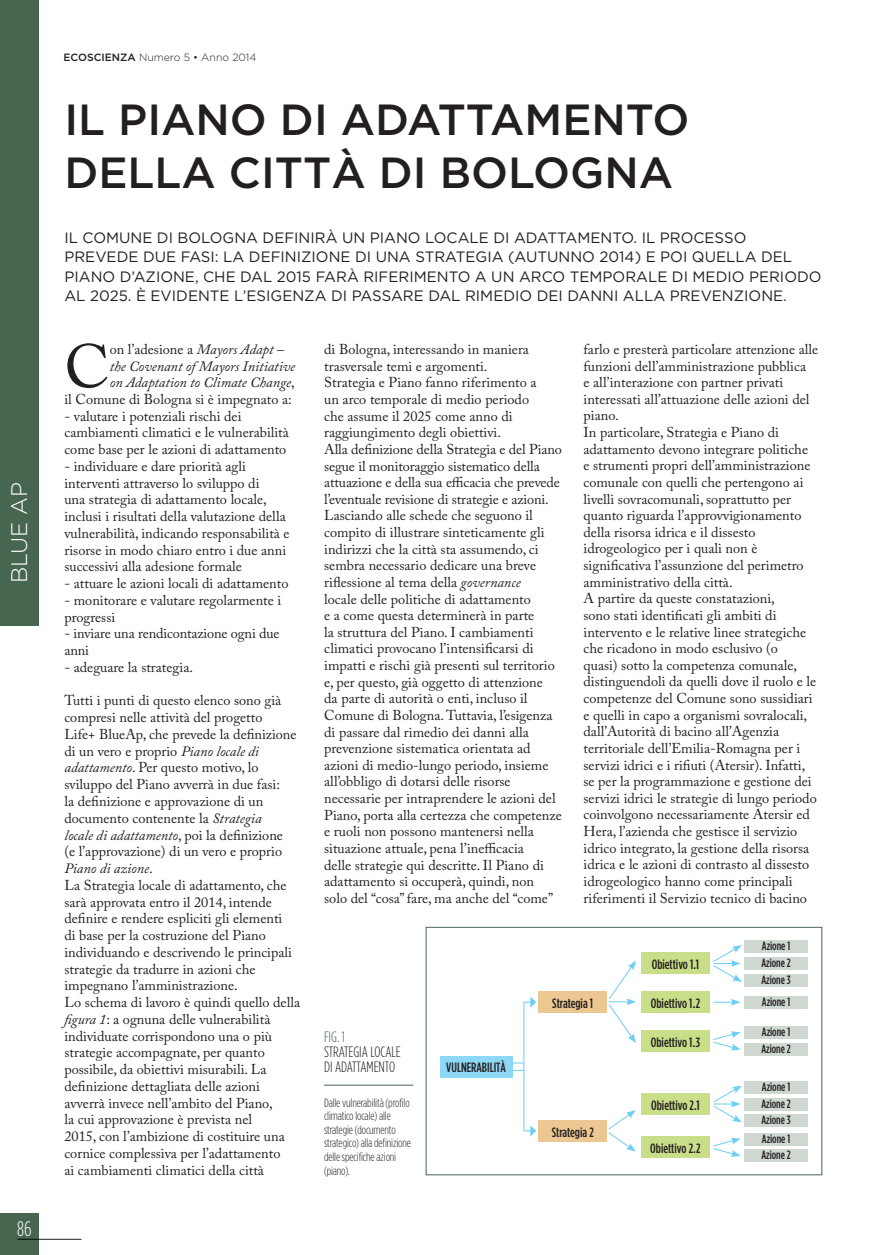
<style>
.page{position:relative;width:885px;height:1255px;background:#fff}
.page>*{position:absolute;margin:0;border:0;box-sizing:border-box;transform-origin:0 0}
.t1{font:60.6px "Adobe Caslon Pro";color:#231f20}
.t2{font:500 43.5px/52.5px "Gotham HTF";color:#231f20}
.t3{font:300 22.5px "Gotham HTF";color:#fff}
.t4{font:300 condensed 21px "Gotham HTF";color:#fff}
.t5{font:15px/19.5px "Gotham HTF";color:#231f20}
.t6{font:300 15px/15px "Gotham Condensed";color:#231f20}
.t7{font:300 15px "Gotham Condensed";color:#476650}
.t8{font:14.25px/16.6px "Adobe Caslon Pro";color:#231f20}
.t9{font:italic 14.25px "Adobe Caslon Pro";color:#231f20}
.t10{font:500 condensed 13.5px "Gotham HTF";color:#231f20}
.t11{font:300 condensed 12px/13.5px "Gotham HTF";letter-spacing:-.01em;color:#231f20}
.t12{font:500 condensed 12px/17.1px "Gotham HTF";color:#231f20}
.t13{font:300 10.5px "Gotham HTF";color:#231f20}
.s1{font-weight:500}
.s2{font-style:italic}
.s3{font-style:normal}
</style>
<div class="page">
<div style="left:0;top:1212px;width:39px;height:42px;background:#476650"></div>
<hr style="left:18px;top:1238px;width:63px;height:1px;background:#231f20">
<div style="left:0;top:0;width:39px;height:626px;background:#476650"></div>
<hr style="left:324px;top:1084px;width:89px;height:1px;background:#476650">
<div style="left:440px;top:1055px;width:72px;height:22px;background:#8dd7f7"></div>
<div style="left:538px;top:991px;width:68px;height:21px;background:#edc792"></div>
<div style="left:744px;top:1113px;width:63px;height:13px;background:#ced8d0"></div>
<div style="left:744px;top:1097px;width:63px;height:13px;background:#ced8d0"></div>
<div style="left:744px;top:1081px;width:63px;height:13px;background:#ced8d0"></div>
<div style="left:744px;top:1148px;width:63px;height:13px;background:#ced8d0"></div>
<div style="left:744px;top:1132px;width:63px;height:13px;background:#ced8d0"></div>
<div style="left:744px;top:973px;width:63px;height:13px;background:#ced8d0"></div>
<div style="left:744px;top:957px;width:63px;height:12px;background:#ced8d0"></div>
<div style="left:744px;top:940px;width:63px;height:13px;background:#ced8d0"></div>
<div style="left:744px;top:995px;width:63px;height:13px;background:#ced8d0"></div>
<div style="left:744px;top:1025px;width:63px;height:13px;background:#ced8d0"></div>
<div style="left:744px;top:1042px;width:63px;height:13px;background:#ced8d0"></div>
<div style="left:641px;top:991px;width:68px;height:21px;background:#c8de88"></div>
<div style="left:641px;top:952px;width:68px;height:22px;background:#c8de88"></div>
<div style="left:641px;top:1030px;width:68px;height:21px;background:#c8de88"></div>
<div style="left:641px;top:1136px;width:68px;height:21px;background:#c8de88"></div>
<div style="left:641px;top:1093px;width:68px;height:21px;background:#c8de88"></div>
<div style="left:538px;top:1120px;width:68px;height:21px;background:#edc792"></div>
<svg style="left:523px;top:997px;width:13px;height:10px"></svg>
<svg style="left:523px;top:1125px;width:13px;height:11px"></svg>
<hr style="left:523px;top:1002px;width:1px;height:128px;background:#6bcff6">
<svg style="left:608px;top:960px;width:28px;height:83px"></svg>
<svg style="left:608px;top:1110px;width:27px;height:41px"></svg>
<svg style="left:713px;top:945px;width:28px;height:36px"></svg>
<svg style="left:713px;top:1085px;width:28px;height:37px"></svg>
<svg style="left:713px;top:998px;width:27px;height:7px"></svg>
<svg style="left:713px;top:1031px;width:27px;height:19px"></svg>
<svg style="left:713px;top:1137px;width:27px;height:19px"></svg>
<div style="left:426px;top:927px;width:395px;height:247px;border:1px solid #476650"></div>
<h3 class="t3" style="left:7px;top:583px;width:103px;rotate:-90deg">BLUE AP</h3>
<h3 class="t4" style="left:17px;top:1217px;width:16px">86</h3>
<p class="t13" style="left:64px;top:52px;width:194px"><span class="s1">ECOSCIENZA</span> Numero 5 • Anno 2014</p>
<h2 class="t2" style="left:64px;top:92px;width:626px">IL PIANO DI ADATTAMENTO<br>DELLA CITTÀ DI BOLOGNA</h2>
<p class="t5" style="left:64px;top:227px;width:758px">IL COMUNE DI BOLOGNA DEFINIRÀ UN PIANO LOCALE DI ADATTAMENTO. IL PROCESSO PREVEDE DUE FASI: LA DEFINIZIONE DI UNA STRATEGIA (AUTUNNO 2014) E POI QUELLA DEL PIANO D’AZIONE, CHE DAL 2015 FARÀ RIFERIMENTO A UN ARCO TEMPORALE DI MEDIO PERIODO AL 2025. È EVIDENTE L’ESIGENZA DI PASSARE DAL RIMEDIO DEI DANNI ALLA PREVENZIONE.</p>
<h1 class="t1" style="left:64px;top:331px;width:47px">C</h1>
<p class="t8" style="left:110px;top:341px;width:176px">on l’adesione a <span class="s2">Mayors Adapt –</span></p>
<p class="t9" style="left:110px;top:357px;width:187px">the Covenant of Mayors Initiative</p>
<p class="t9" style="left:110px;top:374px;width:186px">on Adaptation to Climate Change<span class="s3">,</span></p>
<p class="t8" style="left:64px;top:390px;width:229px">il Comune di Bologna si è impegnato a:</p>
<p class="t8" style="left:64px;top:407px;width:226px">- valutare i potenziali rischi dei cambiamenti climatici e le vulnerabilità come base per le azioni di adattamento</p>
<p class="t8" style="left:64px;top:457px;width:227px">- individuare e dare priorità agli interventi attraverso lo sviluppo di<br>una strategia di adattamento locale, inclusi i risultati della valutazione della vulnerabilità, indicando responsabilità e risorse in modo chiaro entro i due anni successivi alla adesione formale</p>
<p class="t8" style="left:64px;top:575px;width:225px">- attuare le azioni locali di adattamento</p>
<p class="t8" style="left:64px;top:591px;width:218px">- monitorare e valutare regolarmente i progressi</p>
<p class="t8" style="left:64px;top:625px;width:217px">- inviare una rendicontazione ogni due anni</p>
<p class="t8" style="left:64px;top:658px;width:130px">- adeguare la strategia.</p>
<p class="t8" style="left:64px;top:692px;width:237px">Tutti i punti di questo elenco sono già compresi nelle attività del progetto<br>Life+ BlueAp, che prevede la definizione di un vero e proprio <span class="s2">Piano locale di adattamento</span>. Per questo motivo, lo sviluppo del Piano avverrà in due fasi:<br>la definizione e approvazione di un documento contenente la <span class="s2">Strategia<br>locale di adattamento</span>, poi la definizione<br>(e l’approvazione) di un vero e proprio <span class="s2">Piano di azione</span>.<br>La Strategia locale di adattamento, che sarà approvata entro il 2014, intende definire e rendere espliciti gli elementi<br>di base per la costruzione del Piano individuando e descrivendo le principali strategie da tradurre in azioni che impegnano l’amministrazione.<br>Lo schema di lavoro è quindi quello della <span class="s2">figura 1</span>: a ognuna delle vulnerabilità individuate corrispondono una o più strategie accompagnate, per quanto possibile, da obiettivi misurabili. La definizione dettagliata delle azioni avverrà invece nell’ambito del Piano,<br>la cui approvazione è prevista nel<br>2015, con l’ambizione di costituire una cornice complessiva per l’adattamento<br>ai cambiamenti climatici della città</p>
<p class="t8" style="left:324px;top:341px;width:239px">di Bologna, interessando in maniera trasversale temi e argomenti.<br>Strategia e Piano fanno riferimento a<br>un arco temporale di medio periodo<br>che assume il 2025 come anno di raggiungimento degli obiettivi.<br>Alla definizione della Strategia e del Piano segue il monitoraggio sistematico della attuazione e della sua efficacia che prevede l’eventuale revisione di strategie e azioni.<br>Lasciando alle schede che seguono il compito di illustrare sinteticamente gli indirizzi che la città sta assumendo, ci sembra necessario dedicare una breve riflessione al tema della <span class="s2">governance<br></span>locale delle politiche di adattamento<br>e a come questa determinerà in parte<br>la struttura del Piano. I cambiamenti climatici provocano l’intensificarsi di impatti e rischi già presenti sul territorio e, per questo, già oggetto di attenzione<br>da parte di autorità o enti, incluso il Comune di Bologna. Tuttavia, l’esigenza di passare dal rimedio dei danni alla prevenzione sistematica orientata ad azioni di medio-lungo periodo, insieme all’obbligo di dotarsi delle risorse necessarie per intraprendere le azioni del Piano, porta alla certezza che competenze e ruoli non possono mantenersi nella situazione attuale, pena l’inefficacia<br>delle strategie qui descritte. Il Piano di adattamento si occuperà, quindi, non<br>solo del “cosa” fare, ma anche del “come”</p>
<p class="t8" style="left:583px;top:341px;width:236px">farlo e presterà particolare attenzione alle funzioni dell’amministrazione pubblica<br>e all’interazione con partner privati interessati all’attuazione delle azioni del piano.<br>In particolare, Strategia e Piano di adattamento devono integrare politiche<br>e strumenti propri dell’amministrazione comunale con quelli che pertengono ai livelli sovracomunali, soprattutto per quanto riguarda l’approvvigionamento della risorsa idrica e il dissesto idrogeologico per i quali non è significativa l’assunzione del perimetro amministrativo della città.<br>A partire da queste constatazioni,<br>sono stati identificati gli ambiti di intervento e le relative linee strategiche che ricadono in modo esclusivo (o<br>quasi) sotto la competenza comunale, distinguendoli da quelli dove il ruolo e le competenze del Comune sono sussidiari e quelli in capo a organismi sovralocali, dall’Autorità di bacino all’Agenzia territoriale dell’Emilia-Romagna per i servizi idrici e i rifiuti (Atersir). Infatti, se per la programmazione e gestione dei servizi idrici le strategie di lungo periodo coinvolgono necessariamente Atersir ed Hera, l’azienda che gestisce il servizio idrico integrato, la gestione della risorsa idrica e le azioni di contrasto al dissesto idrogeologico hanno come principali riferimenti il Servizio tecnico di bacino</p>
<p class="t7" style="left:324px;top:1028px;width:22px">FIG. 1</p>
<p class="t6" style="left:324px;top:1044px;width:78px">STRATEGIA LOCALE<br>DI ADATTAMENTO</p>
<p class="t11" style="left:324px;top:1095px;width:88px">Dalle vulnerabilità (profilo climatico locale) alle strategie (documento strategico) alla definizione delle specifiche azioni (piano).</p>
<p class="t10" style="left:446px;top:1060px;width:61px">VULNERABILITÀ</p>
<p class="t10" style="left:552px;top:995px;width:42px">Strategia 1</p>
<p class="t10" style="left:551px;top:1124px;width:43px">Strategia 2</p>
<p class="t10" style="left:651px;top:957px;width:49px">Obiettivo 1.1</p>
<p class="t10" style="left:650px;top:995px;width:51px">Obiettivo 1.2</p>
<p class="t10" style="left:650px;top:1034px;width:51px">Obiettivo 1.3</p>
<p class="t10" style="left:651px;top:1097px;width:50px">Obiettivo 2.1</p>
<p class="t10" style="left:650px;top:1140px;width:52px">Obiettivo 2.2</p>
<p class="t12" style="left:761px;top:937px;width:30px">Azione 1</p>
<p class="t12" style="left:761px;top:954px;width:31px">Azione 2</p>
<p class="t12" style="left:761px;top:970px;width:31px">Azione 3</p>
<p class="t12" style="left:761px;top:992px;width:30px">Azione 1</p>
<p class="t12" style="left:761px;top:1022px;width:31px">Azione 1<br>Azione 2</p>
<p class="t12" style="left:761px;top:1078px;width:30px">Azione 1</p>
<p class="t12" style="left:761px;top:1094px;width:31px">Azione 2</p>
<p class="t12" style="left:761px;top:1110px;width:31px">Azione 3</p>
<p class="t12" style="left:761px;top:1129px;width:30px">Azione 1</p>
<p class="t12" style="left:761px;top:1145px;width:31px">Azione 2</p>
</div>
